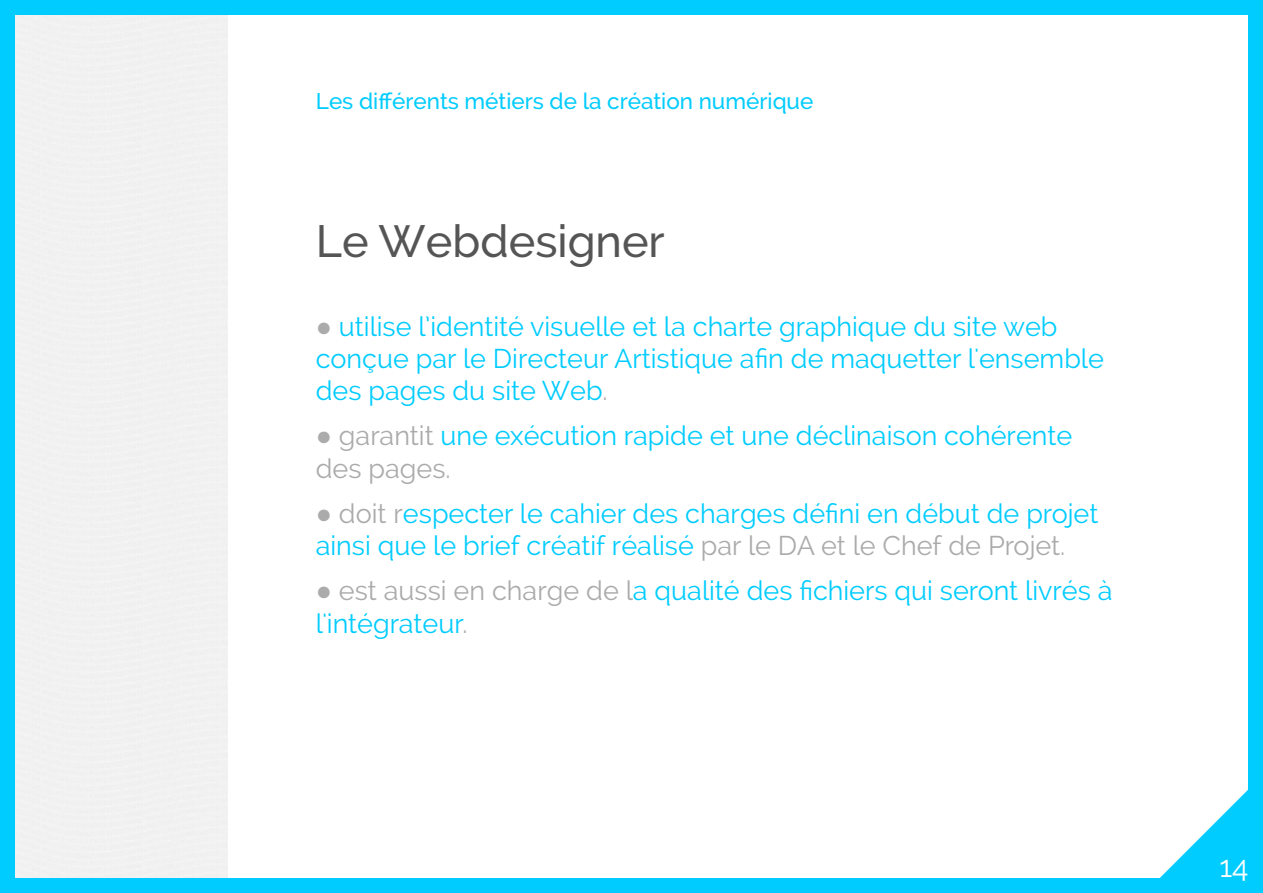
<style>
.page{position:relative;width:1263px;height:893px;background:#fff}
.page>*{position:absolute;margin:0;border:0;box-sizing:border-box;transform-origin:0 0}
.t1{font:500 45px "Raleway";color:#555556}
.t2{font:30px "Raleway";color:#fff}
.t3{font:27px/32.4px "Raleway";color:#0cf}
.t4{font:500 22.5px "Raleway";color:#0cf}
.s1{font-family:"Arial";color:#acabac}
.s2{color:#acabac}
</style>
<div class="page">
<div style="left:0;top:0;width:1263px;height:893px;border:15px solid #0cf"></div>
<svg style="left:1145px;top:775px;width:118px;height:118px"></svg>
<p class="t4" style="left:316px;top:88px;width:499px">Les différents métiers de la création numérique</p>
<h1 class="t1" style="left:316px;top:215px;width:351px">Le Webdesigner</h1>
<p class="t3" style="left:316px;top:310px;width:790px"><span class="s1">●</span> utilise l’identité visuelle et la charte graphique du site web conçue par le Directeur Artistique afin de maquetter l'ensemble des pages du site Web<span class="s2">.</span></p>
<p class="t3" style="left:316px;top:420px;width:758px"><span class="s1">●</span> <span class="s2">garantit</span> une exécution rapide et une déclinaison cohérente <span class="s2">des pages.</span></p>
<p class="t3" style="left:316px;top:497px;width:784px"><span class="s1">●</span> <span class="s2">doit r</span>especter le cahier des charges défini en début de projet ainsi que le brief créatif réalisé <span class="s2">par le DA et le Chef de Projet.</span></p>
<p class="t3" style="left:316px;top:574px;width:798px"><span class="s1">●</span> <span class="s2">est aussi en charge de l</span>a qualité des fichiers qui seront livrés à l'intégrateur<span class="s2">.</span></p>
<p class="t2" style="left:1219px;top:849px;width:31px">14</p>
</div>
